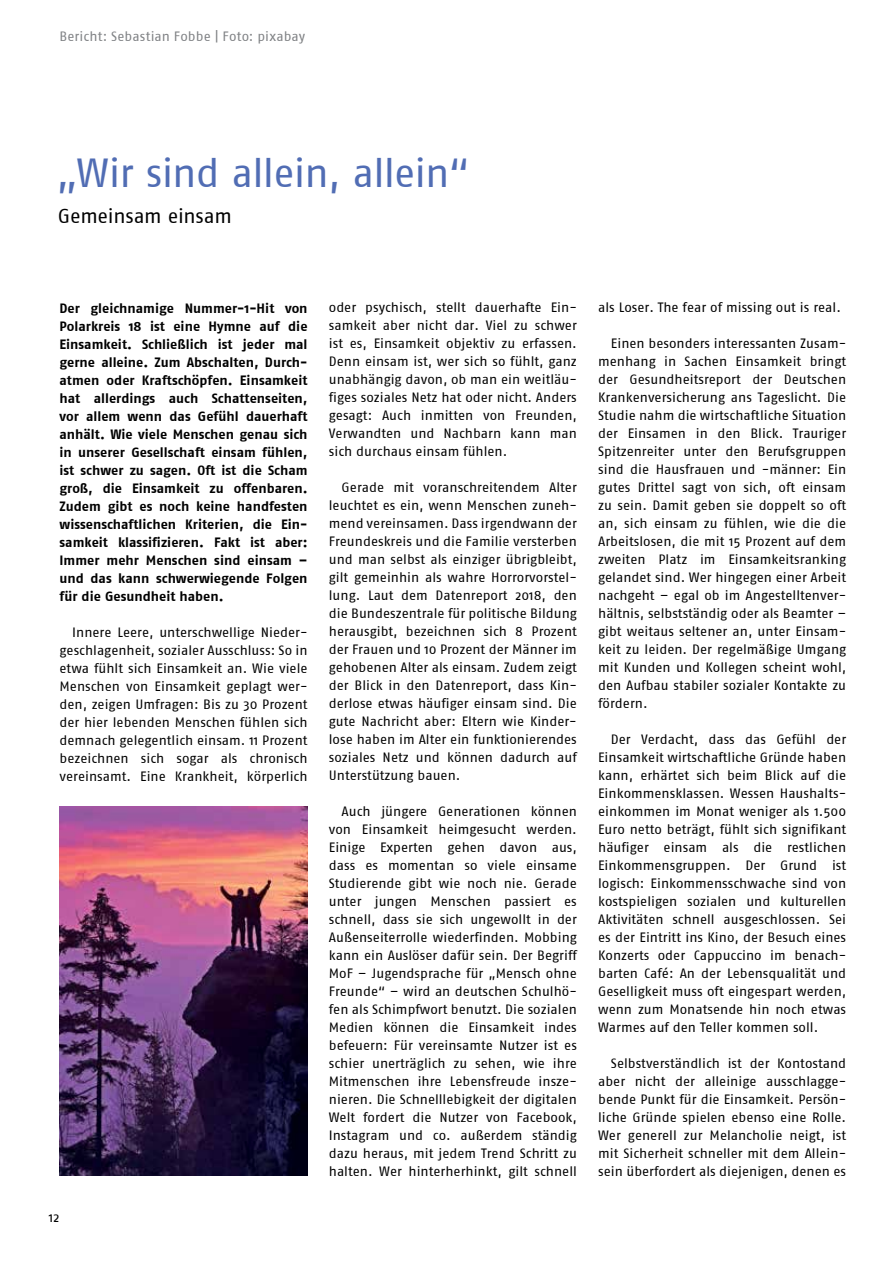
<style>
.page{position:relative;width:893px;height:1263px;background:#fff}
.page>*{position:absolute;margin:0;border:0;box-sizing:border-box;transform-origin:0 0}
.t1{font:40.5px "Fago No Regular Roman";letter-spacing:-.025em;color:#516db4}
.t2{font:20.25px "Fago No Regular Roman";letter-spacing:-.015em;color:#000}
.t3{font:13.5px/18px "Fago No Regular Roman";color:#000;text-align:justify}
.t4{font:13.5px/18px "Fago No Bold Roman";color:#000;text-align:justify}
.t5{font:13.5px "Fago No Regular Roman";letter-spacing:.005em;color:#808285}
</style>
<div class="page">
<img style="left:60px;top:806px;width:248px;height:370px">
<p class="t5" style="left:60px;top:29px;width:247px">Bericht: Sebastian Fobbe | Foto: pixabay</p>
<h1 class="t1" style="left:56px;top:149px;width:416px">„Wir sind allein, allein“</h1>
<h2 class="t2" style="left:58px;top:204px;width:175px">Gemeinsam einsam</h2>
<p class="t4" style="left:60px;top:299px;width:250px">Der gleichnamige Nummer-1-Hit von Polarkreis 18 ist eine Hymne auf die Einsamkeit. Schließlich ist jeder mal gerne alleine. Zum Abschalten, Durch&shy;atmen oder Kraftschöpfen. Einsamkeit hat allerdings auch Schattenseiten, vor allem wenn das Gefühl dauerhaft anhält. Wie viele Menschen genau sich in unserer Gesellschaft einsam fühlen, ist schwer zu sagen. Oft ist die Scham groß, die Einsamkeit zu offenbaren.<br>Zudem gibt es noch keine handfesten wissenschaftlichen Kriterien, die Ein&shy;samkeit klassifizieren. Fakt ist aber:<br>Immer mehr Menschen sind einsam – und das kann schwerwiegende Folgen für die Gesundheit haben.</p>
<p class="t3" style="left:60px;top:623px;width:250px;text-indent:13px">Innere Leere, unterschwellige Nieder&shy;geschlagenheit, sozialer Ausschluss: So in etwa fühlt sich Einsamkeit an. Wie viele Menschen von Einsamkeit geplagt wer&shy;den, zeigen Umfragen: Bis zu 30 Prozent der hier lebenden Menschen fühlen sich demnach gelegentlich einsam. 11 Prozent bezeichnen sich sogar als chronisch vereinsamt. Eine Krankheit, körperlich</p>
<p class="t3" style="left:49px;top:1208px;width:12px">12</p>
<p class="t3" style="left:329px;top:299px;width:250px">oder psychisch, stellt dauerhafte Ein&shy;samkeit aber nicht dar. Viel zu schwer ist es, Einsamkeit objektiv zu erfassen.<br>Denn einsam ist, wer sich so fühlt, ganz unabhängig davon, ob man ein weitläu&shy;figes soziales Netz hat oder nicht. Anders gesagt: Auch inmitten von Freunden, Verwandten und Nachbarn kann man sich durchaus einsam fühlen.</p>
<p class="t3" style="left:329px;top:479px;width:250px;text-indent:13px">Gerade mit voranschreitendem Alter leuchtet es ein, wenn Menschen zuneh&shy;mend vereinsamen. Dass irgendwann der Freundeskreis und die Familie versterben und man selbst als einziger übrigbleibt, gilt gemeinhin als wahre Horrorvorstel&shy;lung. Laut dem Datenreport 2018, den die Bundeszentrale für politische Bildung herausgibt, bezeichnen sich 8 Prozent der Frauen und 10 Prozent der Männer im gehobenen Alter als einsam. Zudem zeigt der Blick in den Datenreport, dass Kin&shy;derlose etwas häufiger einsam sind. Die gute Nachricht aber: Eltern wie Kinder&shy;lose haben im Alter ein funktionierendes soziales Netz und können dadurch auf Unterstützung bauen.</p>
<p class="t3" style="left:329px;top:802px;width:250px;text-indent:13px">Auch jüngere Generationen können von Einsamkeit heimgesucht werden.<br>Einige Experten gehen davon aus, dass es momentan so viele einsame Studierende gibt wie noch nie. Gerade unter jungen Menschen passiert es schnell, dass sie sich ungewollt in der Außenseiterrolle wiederfinden. Mobbing kann ein Auslöser dafür sein. Der Begriff MoF – Jugendsprache für „Mensch ohne Freunde“ – wird an deutschen Schulhö&shy;fen als Schimpfwort benutzt. Die sozialen Medien können die Einsamkeit indes befeuern: Für vereinsamte Nutzer ist es schier unerträglich zu sehen, wie ihre Mitmenschen ihre Lebensfreude insze&shy;nieren. Die Schnelllebigkeit der digitalen Welt fordert die Nutzer von Facebook, Instagram und co. außerdem ständig dazu heraus, mit jedem Trend Schritt zu halten. Wer hinterherhinkt, gilt schnell</p>
<p class="t3" style="left:598px;top:298px;width:244px">als Loser. The fear of missing out is real.</p>
<p class="t3" style="left:598px;top:334px;width:250px;text-indent:13px">Einen besonders interessanten Zusam&shy;menhang in Sachen Einsamkeit bringt der Gesundheitsreport der Deutschen Krankenversicherung ans Tageslicht. Die Studie nahm die wirtschaftliche Situation der Einsamen in den Blick. Trauriger Spitzenreiter unter den Berufsgruppen sind die Hausfrauen und -männer: Ein gutes Drittel sagt von sich, oft einsam zu sein. Damit geben sie doppelt so oft an, sich einsam zu fühlen, wie die die Arbeitslosen, die mit 15 Prozent auf dem zweiten Platz im Einsamkeitsranking gelandet sind. Wer hingegen einer Arbeit nachgeht – egal ob im Angestelltenver&shy;hältnis, selbstständig oder als Beamter – gibt weitaus seltener an, unter Einsam&shy;keit zu leiden. Der regelmäßige Umgang mit Kunden und Kollegen scheint wohl, den Aufbau stabiler sozialer Kontakte zu fördern.</p>
<p class="t3" style="left:598px;top:730px;width:250px;text-indent:13px">Der Verdacht, dass das Gefühl der Einsamkeit wirtschaftliche Gründe haben kann, erhärtet sich beim Blick auf die Einkommensklassen. Wessen Haushalts&shy;einkommen im Monat weniger als 1.500<br>Euro netto beträgt, fühlt sich signifikant häufiger einsam als die restlichen Einkommensgruppen. Der Grund ist logisch: Einkommensschwache sind von kostspieligen sozialen und kulturellen Aktivitäten schnell ausgeschlossen. Sei es der Eintritt ins Kino, der Besuch eines Konzerts oder Cappuccino im benach&shy;barten Café: An der Lebensqualität und Geselligkeit muss oft eingespart werden, wenn zum Monatsende hin noch etwas Warmes auf den Teller kommen soll.</p>
<p class="t3" style="left:598px;top:1054px;width:250px;text-indent:13px">Selbstverständlich ist der Kontostand aber nicht der alleinige ausschlagge&shy;bende Punkt für die Einsamkeit. Persön&shy;liche Gründe spielen ebenso eine Rolle.<br>Wer generell zur Melancholie neigt, ist mit Sicherheit schneller mit dem Allein&shy;sein überfordert als diejenigen, denen es</p>
</div>
